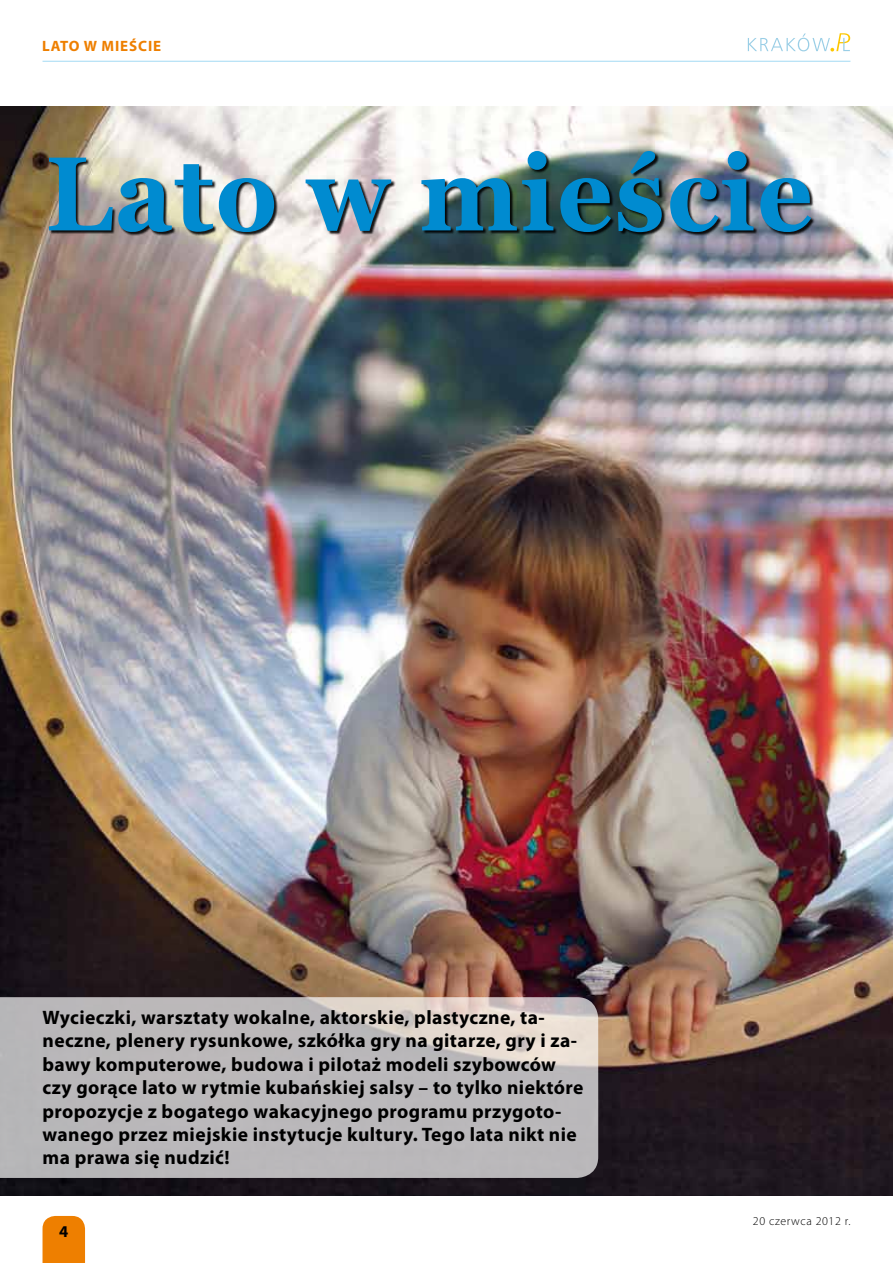
<style>
.page{position:relative;width:893px;height:1263px;background:#fff}
.page>*{position:absolute;margin:0;border:0;box-sizing:border-box;transform-origin:0 0}
.t1{font:700 105px "Georgia";letter-spacing:.02em;color:#008bd0;scale:.93 1}
.t2{font:700 19.5px/23.4px "Myriad Pro";letter-spacing:.02em;color:#000}
.t3{font:700 16.5px "Myriad Pro";color:#000}
.t4{font:700 15px "Myriad Pro";color:#ee7f00}
.t5{font:300 12px "Myriad Pro";letter-spacing:.05em;color:#000}
</style>
<div class="page">
<div style="left:43px;top:1216px;width:42px;height:47px;background:#ee7f00"></div>
<hr style="left:43px;top:61px;width:807px;height:1px;background:#a2daf4">
<svg style="left:748px;top:33px;width:102px;height:19px"></svg>
<img style="left:0;top:106px;width:893px;height:1090px">
<svg style="left:0;top:997px;width:598px;height:181px;background:#bebabb"></svg>
<div style="left:49px;top:151px;width:766px;height:84px;background:#000;opacity:.9"></div>
<p class="t4" style="left:42px;top:36px;width:11px">lato</p>
<p class="t4" style="left:84px;top:36px;width:28px">w mieście</p>
<h1 class="t1" style="left:46px;top:127px;width:826px">Lato w mieście</h1>
<p class="t2" style="left:43px;top:1005px;width:542px">Wycieczki, warsztaty wokalne, aktorskie, plastyczne, ta&shy;neczne, plenery rysunkowe, szkółka gry na gitarze, gry i za&shy;bawy komputerowe, budowa i pilotaż modeli szybowców czy gorące lato w rytmie kubańskiej salsy – to tylko niektóre propozycje z bogatego wakacyjnego programu przygoto&shy;wanego przez miejskie instytucje kultury. Tego lata nikt nie ma prawa się nudzić!</p>
<p class="t3" style="left:59px;top:1221px;width:11px">4</p>
<p class="t5" style="left:753px;top:1213px;width:99px">20 czerwca 2012 r.</p>
</div>
